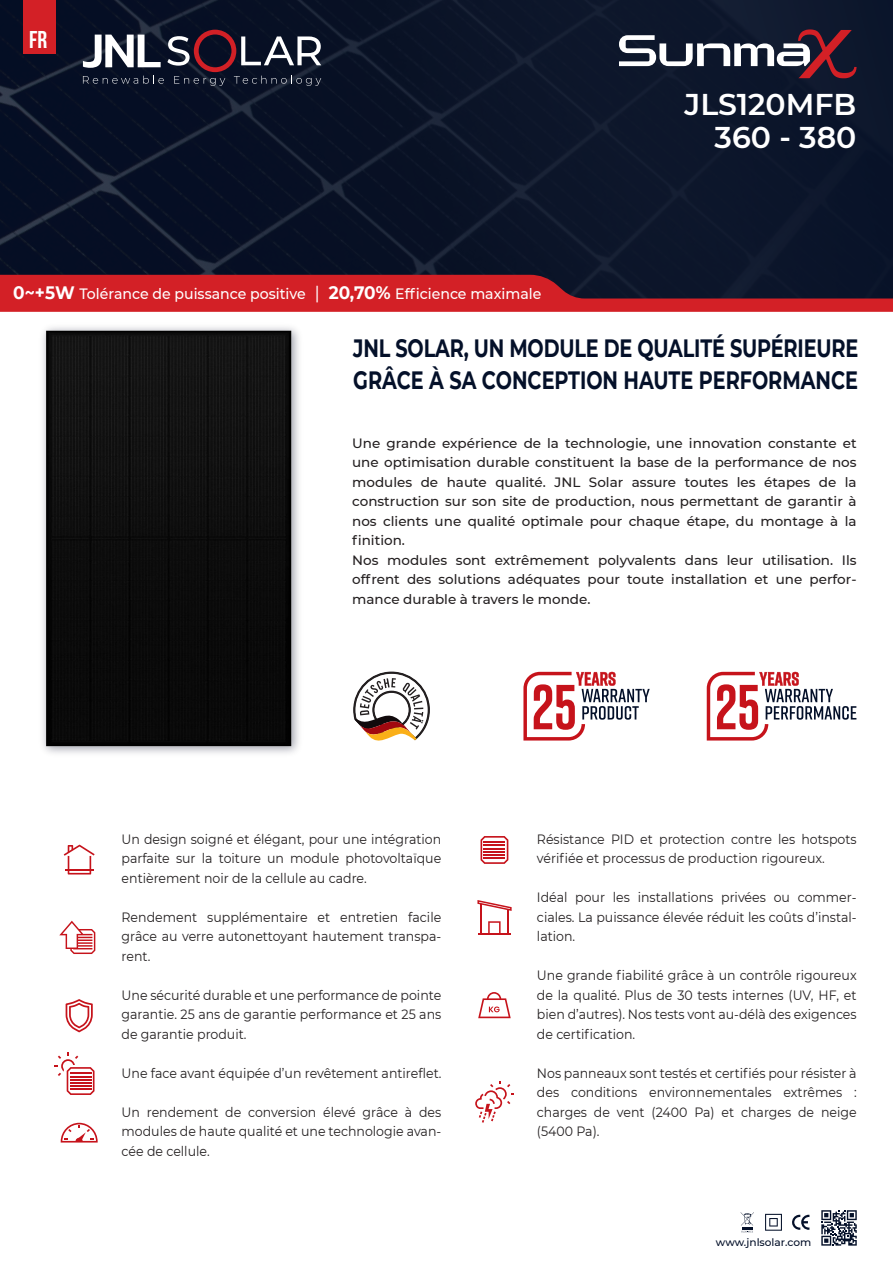
<style>
.page{position:relative;width:893px;height:1263px;background:#fff}
.page>*{position:absolute;margin:0;border:0;box-sizing:border-box;transform-origin:0 0}
.t1{font:600 30px/33px "Montserrat";color:#fff;text-align:right}
.t2{font:700 25.05px/32px "Montserrat";letter-spacing:-.01em;color:#041029;scale:.77 1}
.t3{font:24.3px "Bebas Neue";color:#fff}
.t4{font:500 15px "Montserrat";color:#fff;scale:.94 1}
.t5{font:13.5px/19.5px "Montserrat";color:#231f20;text-align:justify;scale:.93 1}
.t6{font:500 13.5px/19.5px "Montserrat";color:#231f20}
.t7{font:500 10.5px "Montserrat";color:#041029}
.s1{font-weight:700;font-size:18px}
.s2{font-size:18px}
</style>
<div class="page">
<div style="left:0;top:0;width:893px;height:307px;background:#0a1428"></div>
<svg style="left:741px;top:1212px;width:13px;height:21px"></svg>
<svg style="left:765px;top:1214px;width:17px;height:17px"></svg>
<svg style="left:792px;top:1214px;width:17px;height:16px"></svg>
<svg style="left:821px;top:1210px;width:36px;height:35px"></svg>
<svg style="left:83px;top:30px;width:238px;height:56px"></svg>
<svg style="left:0;top:275px;width:893px;height:37px"></svg>
<div style="left:23px;top:0;width:32px;height:54px;background:#d32026"></div>
<svg style="left:66px;top:999px;width:27px;height:33px"></svg>
<svg style="left:64px;top:845px;width:31px;height:29px"></svg>
<hr style="left:65px;top:869px;width:29px;height:2px;background:#c6131b">
<svg style="left:59px;top:921px;width:36px;height:33px"></svg>
<svg style="left:475px;top:1081px;width:39px;height:42px"></svg>
<svg style="left:54px;top:1052px;width:41px;height:43px"></svg>
<svg style="left:61px;top:1123px;width:37px;height:19px"></svg>
<svg style="left:478px;top:992px;width:33px;height:26px"></svg>
<svg style="left:480px;top:836px;width:28px;height:28px"></svg>
<hr style="left:484px;top:854px;width:21px;height:2px;background:#c6131b">
<hr style="left:484px;top:857px;width:21px;height:2px;background:#c6131b">
<svg style="left:353px;top:671px;width:77px;height:70px"></svg>
<hr style="left:478px;top:933px;width:33px;height:1px;background:#c6131b">
<svg style="left:477px;top:900px;width:35px;height:11px"></svg>
<hr style="left:480px;top:904px;width:2px;height:29px;background:#c6131b">
<hr style="left:507px;top:909px;width:2px;height:25px;background:#c6131b">
<svg style="left:488px;top:921px;width:13px;height:12px"></svg>
<svg style="left:523px;top:672px;width:127px;height:68px"></svg>
<svg style="left:707px;top:672px;width:149px;height:68px"></svg>
<img style="left:42px;top:327px;width:257px;height:426px">
<svg style="left:619px;top:29px;width:237px;height:49px"></svg>
<h3 class="t3" style="left:29px;top:26px;width:20px">FR</h3>
<p class="t4" style="left:13px;top:283px;width:563px"><span class="s1">0~+5W</span> Tolérance de puissance positive <span class="s2">|</span> <span class="s1">20,70%</span> Efficience maximale</p>
<h1 class="t1" style="left:685px;top:86px;width:173px">JLS120MFB<br>360 - 380</h1>
<h2 class="t2" style="left:353px;top:331px;width:657px">JNL SOLAR, UN MODULE DE QUALITÉ SUPÉRIEURE<br>GRÂCE À SA CONCEPTION HAUTE PERFORMANCE</h2>
<p class="t6" style="left:352px;top:433px;width:506px">Une grande expérience de la technologie, une innovation constante et une optimisation durable constituent la base de la performance de nos modules de haute qualité. JNL Solar assure toutes les étapes de la construction sur son site de production, nous permettant de garantir à nos clients une qualité optimale pour chaque étape, du montage à la finition.<br>Nos modules sont extrêmement polyvalents dans leur utilisation. Ils offrent des solutions adéquates pour toute installation et une perfor&shy;mance durable à travers le monde.</p>
<p class="t5" style="left:122px;top:829px;width:345px">Un design soigné et élégant, pour une intégration parfaite sur la toiture un module photovoltaïque entièrement noir de la cellule au cadre.</p>
<p class="t5" style="left:122px;top:907px;width:345px">Rendement supplémentaire et entretien facile grâce au verre autonettoyant hautement transpa&shy;rent.</p>
<p class="t5" style="left:122px;top:985px;width:345px">Une sécurité durable et une performance de pointe garantie. 25 ans de garantie performance et 25 ans de garantie produit.</p>
<p class="t5" style="left:122px;top:1063px;width:346px">Une face avant équipée d’un revêtement antireflet.</p>
<p class="t5" style="left:122px;top:1102px;width:345px">Un rendement de conversion élevé grâce à des modules de haute qualité et une technologie avan&shy;cée de cellule.</p>
<p class="t5" style="left:537px;top:829px;width:345px">Résistance PID et protection contre les hotspots vérifiée et processus de production rigoureux.</p>
<p class="t5" style="left:537px;top:887px;width:345px">Idéal pour les installations privées ou commer&shy;ciales. La puissance élevée réduit les coûts d’instal&shy;lation.</p>
<p class="t5" style="left:537px;top:965px;width:345px">Une grande fiabilité grâce à un contrôle rigoureux de la qualité. Plus de 30 tests internes (UV, HF, et bien d’autres). Nos tests vont au-délà des exigences de certification.</p>
<p class="t5" style="left:537px;top:1063px;width:345px">Nos panneaux sont testés et certifiés pour résister à des conditions environnementales extrêmes : charges de vent (2400 Pa) et charges de neige (5400 Pa).</p>
<p class="t7" style="left:716px;top:1234px;width:97px">www.jnlsolar.com</p>
</div>
